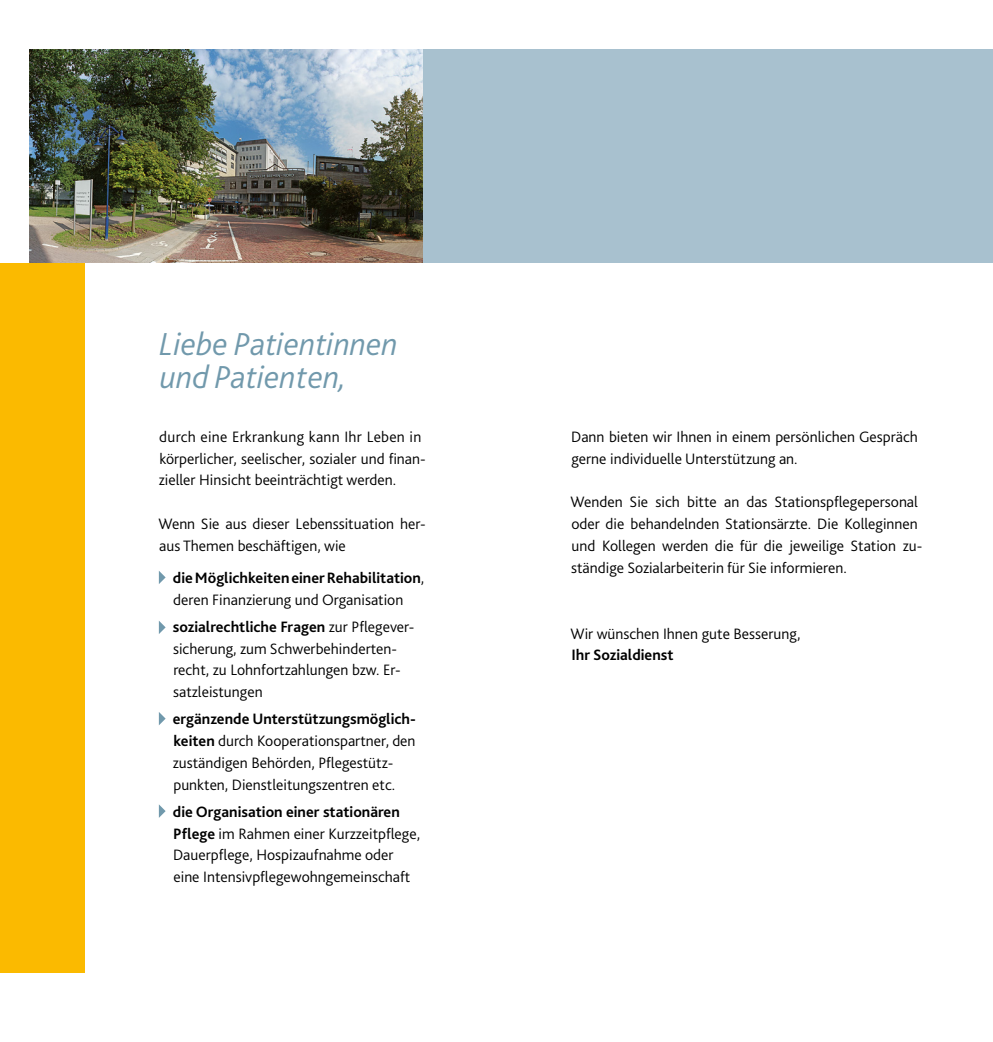
<style>
.page{position:relative;width:993px;height:1042px;background:#fff}
.page>*{position:absolute;margin:0;border:0;box-sizing:border-box;transform-origin:0 0}
.t1{font:italic 300 33.25px/32.9px "Bliss 2";color:#7199ac}
.t2{font:300 15.75px/21.9px "Bliss 2";color:#000}
.t3{font:700 15.75px/21.9px "Bliss 2";color:#000}
.s1{font-weight:300}
.s2{font-weight:700}
</style>
<div class="page">
<div style="left:0;top:263px;width:84px;height:709px;background:#fbba00"></div>
<div style="left:30px;top:50px;width:962px;height:213px;background:#a8c1cf"></div>
<svg style="left:159px;top:571px;width:6px;height:13px"></svg>
<svg style="left:159px;top:621px;width:6px;height:13px"></svg>
<svg style="left:159px;top:712px;width:6px;height:13px"></svg>
<svg style="left:159px;top:804px;width:6px;height:14px"></svg>
<img style="left:30px;top:50px;width:392px;height:213px">
<h1 class="t1" style="left:159px;top:327px;width:239px">Liebe Patientinnen und Patienten,</h1>
<p class="t2" style="left:159px;top:425px;width:268px">durch eine Erkrankung kann Ihr Leben in körperlicher, seelischer, sozialer und finan&shy;zieller Hinsicht beeinträchtigt werden.</p>
<p class="t2" style="left:158px;top:513px;width:269px">Wenn Sie aus dieser Lebenssituation her&shy;aus Themen beschäftigen, wie</p>
<p class="t3" style="left:173px;top:566px;width:253px">die Möglichkeiten einer Rehabilitation<span class="s1">, deren Finanzierung und Organisation</span></p>
<p class="t2" style="left:173px;top:615px;width:243px"><span class="s2">sozialrechtliche Fragen</span> zur Pflegever&shy;sicherung, zum Schwerbehinderten&shy;recht, zu Lohnfortzahlungen bzw. Er&shy;satzleistungen</p>
<p class="t2" style="left:173px;top:707px;width:244px"><span class="s2">ergänzende Unterstützungsmöglich&shy;keiten</span> durch Kooperationspartner, den zuständigen Behörden, Pflegestütz&shy;punkten, Dienstleitungszentren etc.</p>
<p class="t2" style="left:173px;top:800px;width:249px"><span class="s2">die Organisation einer stationären Pflege</span> im Rahmen einer Kurzzeitpflege, Dauerpflege, Hospizaufnahme oder eine Intensivpflegewohngemeinschaft</p>
<p class="t2" style="left:571px;top:425px;width:348px">Dann bieten wir Ihnen in einem persönlichen Gespräch gerne individuelle Unterstützung an.</p>
<p class="t2" style="left:570px;top:491px;width:353px">Wenden Sie sich bitte an das Stationspflegepersonal oder die behandelnden Stationsärzte. Die Kolleginnen und Kollegen werden die für die jeweilige Station zu&shy;ständige Sozialarbeiterin für Sie informieren.</p>
<p class="t2" style="left:570px;top:622px;width:231px">Wir wünschen Ihnen gute Besserung,</p>
<p class="t3" style="left:571px;top:644px;width:104px">Ihr Sozialdienst</p>
</div>
